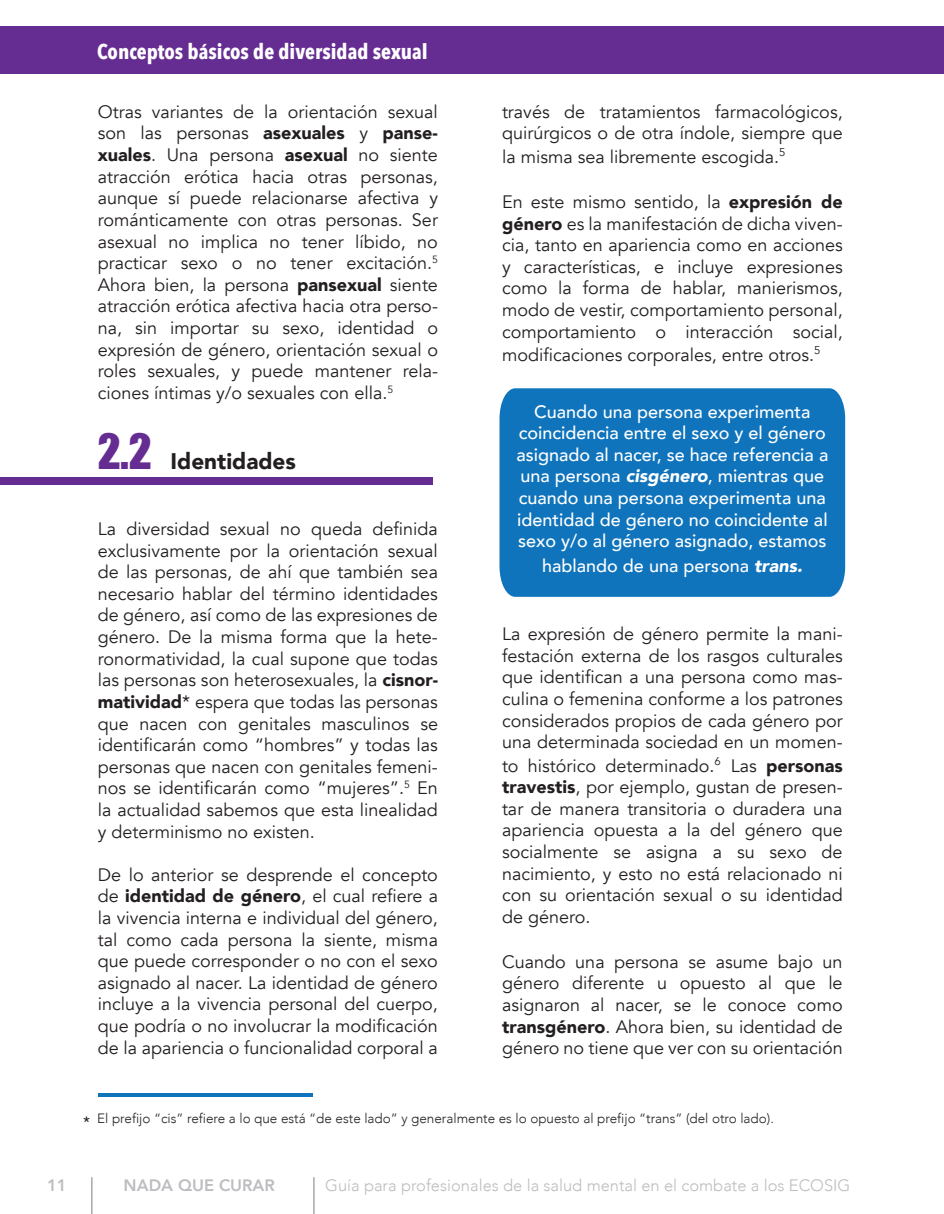
<style>
.page{position:relative;width:944px;height:1214px;background:#fff}
.page>*{position:absolute;margin:0;border:0;box-sizing:border-box;transform-origin:0 0}
.t1{font:900 22.5px "Avenir";color:#231f20}
.t2{font:700 21px "Avenir Next Condensed";color:#fff}
.t3{font:18px/21.6px "Avenir";color:#231f20;text-align:justify}
.t4{font:500 18px/21.6px "Avenir";color:#fff;text-align:center}
.t5{font:300 16.5px "Avenir";color:#bcbdc0}
.t6{font:800 16.5px "Avenir";color:#bcbdc0}
.t7{font:500 15px "Avenir";color:#231f20}
.t8{font:300 13.5px "Avenir";color:#231f20}
.s1{font-weight:900}
.s2{font-family:"Gabo Drive";font-weight:400;font-size:45px;color:#652d91}
.s3{font-weight:900;font-style:italic}
</style>
<div class="page">
<div style="left:0;top:27px;width:944px;height:47px;background:#652d91"></div>
<hr style="left:313px;top:1177px;width:2px;height:37px;background:#a8a9ad">
<hr style="left:91px;top:1177px;width:2px;height:37px;background:#a8a9ad">
<div style="left:499px;top:388px;width:346px;height:209px;background:#1074bc"></div>
<div style="left:0;top:477px;width:433px;height:7px;background:#652d91"></div>
<hr style="left:98px;top:1093px;width:214px;height:3px;background:#1074bc">
<p class="t2" style="left:97px;top:39px;width:332px">Conceptos básicos de diversidad sexual</p>
<p class="t3" style="left:98px;top:101px;width:342px">Otras variantes de la orientación sexual son las personas <span class="s1">asexuales</span> y <span class="s1">panse&shy;xuales</span>. Una persona <span class="s1">asexual</span> no siente atracción erótica hacia otras personas, aunque sí puede relacionarse afectiva y románticamente con otras personas. Ser asexual no implica no tener líbido, no practicar sexo o no tener excitación.<sup>5<br></sup>Ahora bien, la persona <span class="s1">pansexual</span> siente atracción erótica afectiva hacia otra perso&shy;na, sin importar su sexo, identidad o expresión de género, orientación sexual o roles sexuales, y puede mantener rela&shy;ciones íntimas y/o sexuales con ella.<sup>5</sup></p>
<p class="t1" style="left:98px;top:442px;width:200px"><span class="s2">2.2</span> Identidades</p>
<p class="t3" style="left:98px;top:518px;width:342px">La diversidad sexual no queda definida exclusivamente por la orientación sexual de las personas, de ahí que también sea necesario hablar del término identidades de género, así como de las expresiones de género. De la misma forma que la hete&shy;ronormatividad, la cual supone que todas las personas son heterosexuales, la <span class="s1">cisnor&shy;matividad</span>* espera que todas las personas que nacen con genitales masculinos se identificarán como “hombres” y todas las personas que nacen con genitales femeni&shy;nos se identificarán como “mujeres”.<sup>5</sup> En la actualidad sabemos que esta linealidad y determinismo no existen.</p>
<p class="t3" style="left:98px;top:864px;width:342px">De lo anterior se desprende el concepto de <span class="s1">identidad de género</span>, el cual refiere a la vivencia interna e individual del género, tal como cada persona la siente, misma que puede corresponder o no con el sexo asignado al nacer. La identidad de género incluye a la vivencia personal del cuerpo, que podría o no involucrar la modificación de la apariencia o funcionalidad corporal a</p>
<p class="t3" style="left:502px;top:101px;width:342px">través de tratamientos farmacológicos, quirúrgicos o de otra índole, siempre que</p>
<p class="t3" style="left:502px;top:146px;width:285px">la misma sea libremente escogida.<sup>5</sup></p>
<p class="t3" style="left:502px;top:191px;width:342px">En este mismo sentido, la <span class="s1">expresión de género</span> es la manifestación de dicha viven&shy;cia, tanto en apariencia como en acciones y características, e incluye expresiones como la forma de hablar, manierismos, modo de vestir, comportamiento personal, comportamiento o interacción social,</p>
<p class="t3" style="left:502px;top:344px;width:320px">modificaciones corporales, entre otros.<sup>5</sup></p>
<p class="t4" style="left:516px;top:399px;width:313px">Cuando una persona experimenta coincidencia entre el sexo y el género asignado al nacer, se hace referencia a una persona <span class="s3">cisgénero</span>, mientras que cuando una persona experimenta una identidad de género no coincidente al sexo y/o al género asignado, estamos</p>
<p class="t4" style="left:542px;top:554px;width:262px">hablando de una persona <span class="s3">trans.</span></p>
<p class="t3" style="left:502px;top:623px;width:342px">La expresión de género permite la mani&shy;festación externa de los rasgos culturales que identifican a una persona como mas&shy;culina o femenina conforme a los patrones considerados propios de cada género por una determinada sociedad en un momen-</p>
<p class="t3" style="left:502px;top:755px;width:342px">to histórico determinado.<sup>6</sup> Las <span class="s1">personas travestis</span>, por ejemplo, gustan de presen&shy;tar de manera transitoria o duradera una apariencia opuesta a la del género que socialmente se asigna a su sexo de nacimiento, y esto no está relacionado ni con su orientación sexual o su identidad de género.</p>
<p class="t3" style="left:502px;top:951px;width:342px">Cuando una persona se asume bajo un género diferente u opuesto al que le asignaron al nacer, se le conoce como <span class="s1">transgénero</span>. Ahora bien, su identidad de género no tiene que ver con su orientación</p>
<p class="t7" style="left:83px;top:1108px;width:8px">*</p>
<p class="t8" style="left:97px;top:1110px;width:678px">El prefijo “cis” refiere a lo que está “de este lado” y generalmente es lo opuesto al prefijo “trans” (del otro lado).</p>
<p class="t6" style="left:47px;top:1172px;width:21px">11</p>
<p class="t6" style="left:124px;top:1172px;width:153px">NADA QUE CURAR</p>
<p class="t5" style="left:325px;top:1175px;width:526px">Guía para profesionales de la salud mental en el combate a los ECOSIG</p>
</div>
